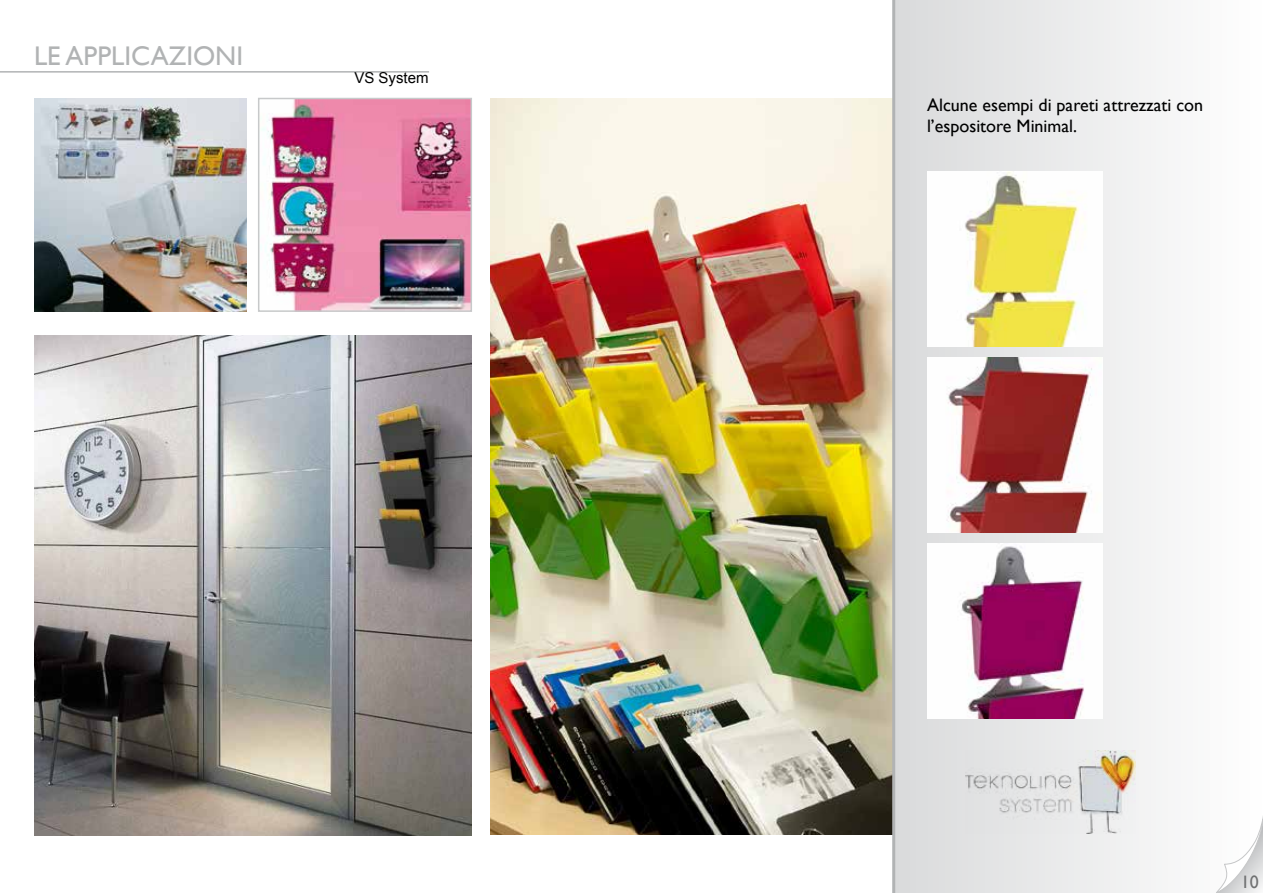
<style>
.page{position:relative;width:1263px;height:893px;background:#fff}
.page>*{position:absolute;margin:0;border:0;box-sizing:border-box;transform-origin:0 0}
.t1{font:27px "Gill Sans";color:#b1b3b4}
.t2{font:18px/21px "Gill Sans";color:#000}
.t3{font:18px "Gill Sans";color:#707172}
.t4{font:15px "Arial";color:#000}
</style>
<div class="page">
<div style="left:894px;top:0;width:369px;height:893px;background:linear-gradient(to right,#d9dadb,#fff)"></div>
<svg style="left:1216px;top:805px;width:47px;height:88px"></svg>
<img style="left:965px;top:751px;width:170px;height:82px">
<hr style="left:0;top:71px;width:429px;height:2px;background:#b1b3b4">
<img style="left:490px;top:99px;width:402px;height:735px">
<img style="left:927px;top:543px;width:175px;height:176px">
<img style="left:927px;top:357px;width:175px;height:176px">
<img style="left:927px;top:171px;width:175px;height:176px">
<img style="left:34px;top:336px;width:437px;height:499px">
<img style="left:261px;top:101px;width:208px;height:208px">
<div style="left:258px;top:98px;width:214px;height:214px;border:2px solid #c7c9ca"></div>
<img style="left:34px;top:99px;width:213px;height:212px">
<hr style="left:892px;top:0;width:3px;height:893px;background:#b1b3b4">
<h1 class="t1" style="left:34px;top:41px;width:211px">le applicazioni</h1>
<p class="t4" style="left:354px;top:68px;width:76px">VS System</p>
<p class="t2" style="left:927px;top:95px;width:278px">Alcune esempi di pareti attrezzati con l’espositore Minimal.</p>
<p class="t3" style="left:1241px;top:872px;width:19px">10</p>
</div>
